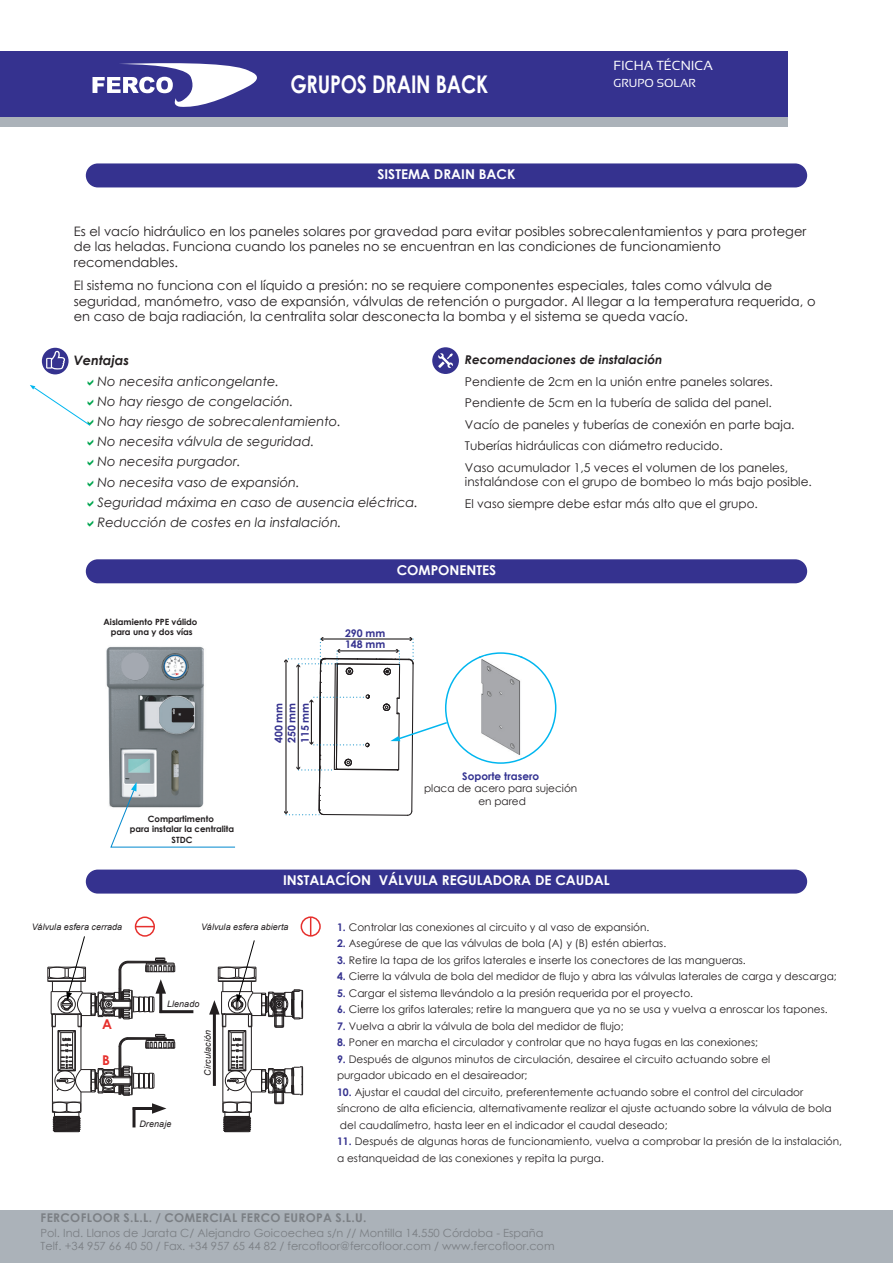
<style>
.page{position:relative;width:893px;height:1263px;background:#fff}
.page>*{position:absolute;margin:0;border:0;box-sizing:border-box;transform-origin:0 0}
.t1{font:700 24.3px "Century Gothic";letter-spacing:-.01em;color:#fff;scale:.8 1}
.t2{font:700 13.5px "Century Gothic";color:#fff}
.t3{font:700 13.5px "Century Gothic";color:#e6302d}
.t4{font:13.2px "Sansation";color:#fff}
.t5{font:13.05px/15.5px "Century Gothic";color:#231f20}
.t6{font:italic 13.05px/20.2px "Century Gothic";color:#231f20}
.t7{font:italic 700 13.05px "Century Gothic";color:#231f20}
.t8{font:12.15px/21.6px "Century Gothic";color:#231f20}
.t9{font:italic 700 12.15px "Century Gothic";color:#231f20}
.t10{font:700 12px "Century Gothic";letter-spacing:.03em;color:#7b7f84}
.t11{font:11.55px "Sansation";color:#fff}
.t12{font:11.25px/13.4px "Century Gothic";color:#7b7f84}
.t13{font:10.5px/16.5px "Century Gothic";color:#231f20}
.t14{font:700 10.5px/13px "Century Gothic";color:#35328f}
.t15{font:700 10.5px "Century Gothic";color:#323190}
.t16{font:italic 9px "Arial";letter-spacing:.005em;color:#231f20}
.t17{font:700 8.7px/10.4px "Century Gothic";color:#231f20;text-align:center}
.s1{font-weight:700;color:#35328f}
</style>
<div class="page">
<div style="left:86px;top:163px;width:721px;height:24px;background:#35328f;border-radius:12px"></div>
<div style="left:86px;top:869px;width:721px;height:24px;background:#35328f;border-radius:12px"></div>
<div style="left:0;top:51px;width:787px;height:68px;background:#35328f"></div>
<div style="left:0;top:117px;width:787px;height:9px;background:#abb2b9"></div>
<div style="left:0;top:1210px;width:893px;height:53px;background:#abb2b9"></div>
<div style="left:86px;top:559px;width:721px;height:24px;background:#35328f;border-radius:12px"></div>
<svg style="left:294px;top:637px;width:262px;height:179px"></svg>
<div style="left:432px;top:347px;width:27px;height:27px;background:#35328f;border-radius:50%"></div>
<svg style="left:438px;top:353px;width:15px;height:15px"></svg>
<div style="left:301px;top:916px;width:20px;height:20px;border:2px solid #e6302d;border-radius:50%"></div>
<svg style="left:310px;top:917px;width:1px;height:19px"></svg>
<svg style="left:0;top:63px;width:294px;height:951px"></svg>
<svg style="left:209px;top:939px;width:94px;height:194px"></svg>
<hr style="left:160px;top:1010px;width:33px;height:3px;background:#231f20">
<svg style="left:47px;top:935px;width:129px;height:198px"></svg>
<svg style="left:30px;top:379px;width:64px;height:47px"></svg>
<svg style="left:88px;top:440px;width:6px;height:6px"></svg>
<svg style="left:88px;top:460px;width:6px;height:6px"></svg>
<svg style="left:88px;top:480px;width:6px;height:6px"></svg>
<svg style="left:88px;top:500px;width:6px;height:6px"></svg>
<svg style="left:88px;top:520px;width:6px;height:6px"></svg>
<h1 class="t1" style="left:290px;top:66px;width:249px">GRUPOS DRAIN BACK</h1>
<p class="t2" style="left:377px;top:164px;width:139px">SISTEMA DRAIN BACK</p>
<p class="t4" style="left:614px;top:58px;width:101px">FICHA TÉCNICA</p>
<p class="t11" style="left:614px;top:76px;width:84px">GRUPO SOLAR</p>
<p class="t5" style="left:74px;top:223px;width:734px">Es el vacío hidráulico en los paneles solares por gravedad para evitar posibles sobrecalentamientos y para proteger de las heladas. Funciona cuando los paneles no se encuentran en las condiciones de funcionamiento recomendables.</p>
<p class="t5" style="left:74px;top:277px;width:743px">El sistema no funciona con el líquido a presión: no se requiere componentes especiales, tales como válvula de seguridad, manómetro, vaso de expansión, válvulas de retención o purgador. Al llegar a la temperatura requerida, o en caso de baja radiación, la centralita solar desconecta la bomba y el sistema se queda vacío.</p>
<p class="t7" style="left:74px;top:351px;width:57px">Ventajas</p>
<p class="t6" style="left:98px;top:371px;width:322px">No necesita anticongelante.<br>No hay riesgo de congelación.<br>No hay riesgo de sobrecalentamiento.<br>No necesita válvula de seguridad.<br>No necesita purgador.<br>No necesita vaso de expansión.<br>Seguridad máxima en caso de ausencia eléctrica.<br>Reducción de costes en la instalación.</p>
<p class="t9" style="left:465px;top:350px;width:199px">Recomendaciones de instalación</p>
<p class="t8" style="left:465px;top:370px;width:331px">Pendiente de 2cm en la unión entre paneles solares.<br>Pendiente de 5cm en la tubería de salida del panel.<br>Vacío de paneles y tuberías de conexión en parte baja.<br>Tuberías hidráulicas con diámetro reducido.<br>Vaso acumulador 1,5 veces el volumen de los paneles,</p>
<p class="t8" style="left:465px;top:471px;width:348px">instalándose con el grupo de bombeo lo más bajo posible.<br>El vaso siempre debe estar más alto que el grupo.</p>
<p class="t17" style="left:104px;top:616px;width:95px">Aislamiento PPE válido para una y dos vías</p>
<p class="t17" style="left:130px;top:813px;width:106px">Compartimento<br>para instalar la centralita<br>STDC</p>
<p class="t14" style="left:272px;top:743px;width:42px;rotate:-90deg">400 mm</p>
<p class="t14" style="left:285px;top:743px;width:42px;rotate:-90deg">250 mm<br>115 mm</p>
<p class="t2" style="left:397px;top:560px;width:101px">COMPONENTES</p>
<p class="t14" style="left:345px;top:626px;width:42px">290 mm</p>
<p class="t14" style="left:345px;top:638px;width:42px">148 mm</p>
<p class="t15" style="left:462px;top:768px;width:78px">Soporte trasero</p>
<p class="t13" style="left:424px;top:782px;width:155px;line-height:12.6px;text-align:center">placa de acero para sujeción en pared</p>
<p class="t2" style="left:283px;top:870px;width:328px">INSTALACÍON VÁLVULA REGULADORA DE CAUDAL</p>
<p class="t13" style="left:337px;top:919px;width:314px"><span class="s1">1.</span> Controlar las conexiones al circuito y al vaso de expansión.</p>
<p class="t13" style="left:337px;top:935px;width:331px"><span class="s1">2.</span> Asegúrese de que las válvulas de bola (A) y (B) estén abiertas.</p>
<p class="t13" style="left:337px;top:952px;width:410px"><span class="s1">3.</span> Retire la tapa de los grifos laterales e inserte los conectores de las mangueras.</p>
<p class="t13" style="left:337px;top:968px;width:501px"><span class="s1">4.</span> Cierre la válvula de bola del medidor de flujo y abra las válvulas laterales de carga y descarga;</p>
<p class="t13" style="left:337px;top:985px;width:358px"><span class="s1">5.</span> Cargar el sistema llevándolo a la presión requerida por el proyecto.</p>
<p class="t13" style="left:337px;top:1001px;width:492px"><span class="s1">6.</span> Cierre los grifos laterales; retire la manguera que ya no se usa y vuelva a enroscar los tapones.</p>
<p class="t13" style="left:337px;top:1018px;width:288px"><span class="s1">7.</span> Vuelva a abrir la válvula de bola del medidor de flujo;</p>
<p class="t13" style="left:337px;top:1034px;width:422px"><span class="s1">8.</span> Poner en marcha el circulador y controlar que no haya fugas en las conexiones;</p>
<p class="t13" style="left:337px;top:1050px;width:435px"><span class="s1">9.</span> Después de algunos minutos de circulación, desairee el circuito actuando sobre el purgador ubicado en el desaireador;</p>
<p class="t13" style="left:337px;top:1083px;width:496px"><span class="s1">10.</span> Ajustar el caudal del circuito, preferentemente actuando sobre el control del circulador síncrono de alta eficiencia, alternativamente realizar el ajuste actuando sobre la válvula de bola del caudalímetro, hasta leer en el indicador el caudal deseado;</p>
<p class="t13" style="left:337px;top:1133px;width:506px"><span class="s1">11.</span> Después de algunas horas de funcionamiento, vuelva a comprobar la presión de la instalación, a estanqueidad de las conexiones y repita la purga.</p>
<p class="t16" style="left:32px;top:921px;width:92px">Válvula esfera cerrada</p>
<p class="t16" style="left:201px;top:921px;width:89px">Válvula esfera abierta</p>
<p class="t16" style="left:167px;top:998px;width:34px">Llenado</p>
<p class="t3" style="left:102px;top:1014px;width:11px">A</p>
<p class="t3" style="left:102px;top:1049px;width:9px">B</p>
<p class="t16" style="left:202px;top:1076px;width:47px;rotate:-90deg">Circulación</p>
<p class="t16" style="left:139px;top:1118px;width:34px">Drenaje</p>
<p class="t10" style="left:41px;top:1208px;width:327px">FERCOFLOOR S.L.L. / COMERCIAL FERCO EUROPA S.L.U.</p>
<p class="t12" style="left:41px;top:1226px;width:515px">Pol. Ind. Llanos de Jarata C/ Alejandro Goicoechea s/n // Montilla 14.550 Córdoba - España<br>Telf. +34 957 66 40 50 / Fax. +34 957 65 44 82 / fercofloor@fercofloor.com / www.fercofloor.com</p>
</div>
